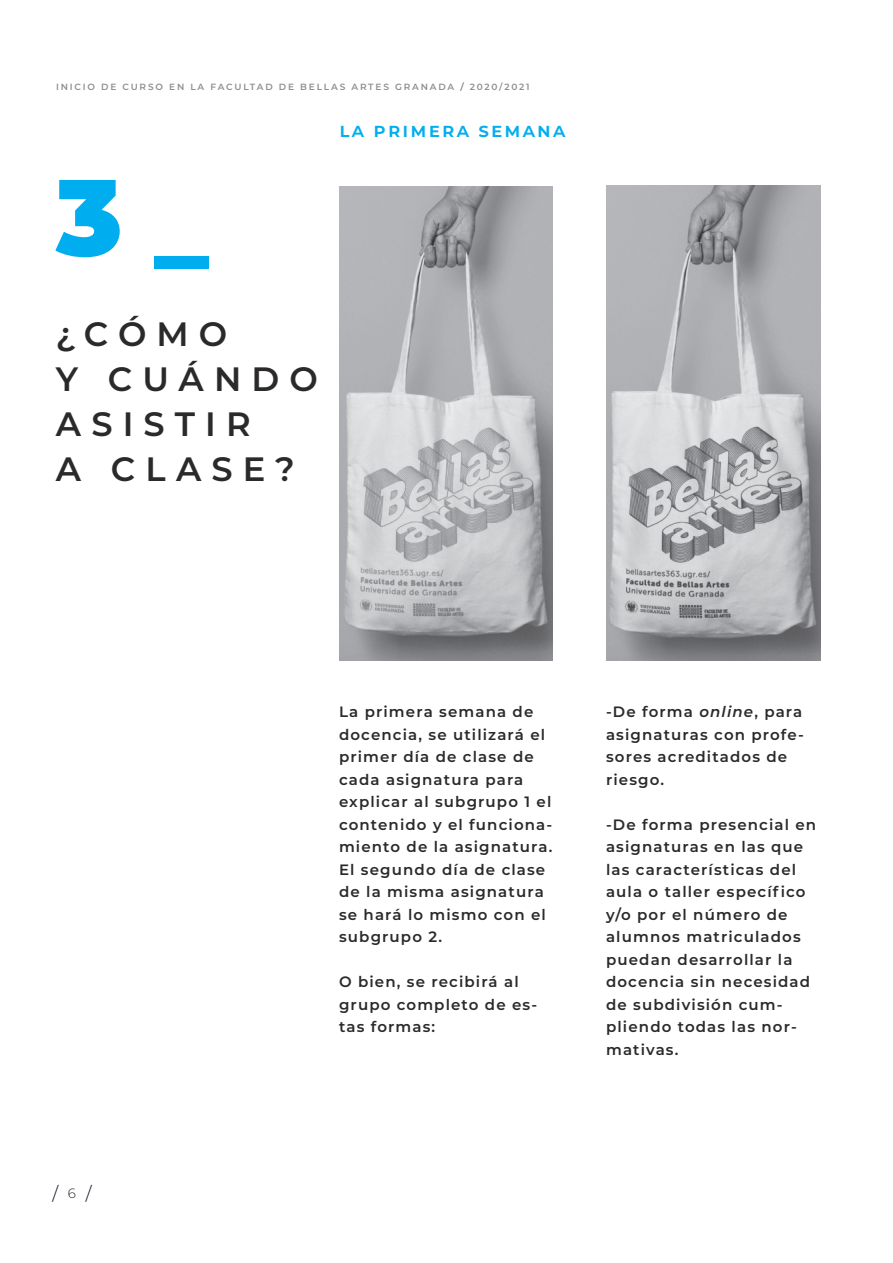
<style>
.page{position:relative;width:893px;height:1263px;background:#fff}
.page>*{position:absolute;margin:0;border:0;box-sizing:border-box;transform-origin:0 0}
.t1{font:900 108px "Montserrat";color:#00aeef}
.t2{font:600 33.75px/45px "Montserrat";letter-spacing:.3em;color:#2b292a}
.t3{font:600 19.5px "Montserrat";letter-spacing:.11em;color:#00aeef}
.t4{font:300 18px "Montserrat";color:#000019}
.t5{font:600 15px/22.5px "Montserrat";letter-spacing:.075em;color:#2b292a}
.t6{font:300 13.5px "Montserrat";color:#2b292a}
.t7{font:600 9px "Montserrat";letter-spacing:.2em;color:#2b292a}
.s1{color:#000019}
.s2{font-style:italic}
</style>
<div class="page">
<img style="left:339px;top:186px;width:214px;height:474px">
<img style="left:606px;top:185px;width:214px;height:475px">
<p class="t7" style="left:56px;top:81px;width:475px">INICIO DE CURSO EN LA FACULTAD DE BELLAS ARTES GRANADA <span class="s1">/</span> 2020/2021</p>
<h1 class="t1" style="left:56px;top:136px;width:154px">3 _</h1>
<h2 class="t2" style="left:56px;top:310px;width:263px">¿CÓMO<br>Y CUÁNDO<br>ASISTIR<br>A CLASE?</h2>
<h3 class="t3" style="left:339px;top:116px;width:227px">la primera semana</h3>
<p class="t4" style="left:52px;top:1181px;width:7px">/</p>
<p class="t4" style="left:86px;top:1181px;width:7px">/</p>
<p class="t6" style="left:68px;top:1184px;width:10px">6</p>
<p class="t5" style="left:339px;top:700px;width:215px">La primera semana de docencia, se utilizará el primer día de clase de cada asignatura para explicar al subgrupo 1 el contenido y el funciona&shy;miento de la asignatura.<br>El segundo día de clase de la misma asignatura se hará lo mismo con el subgrupo 2.</p>
<p class="t5" style="left:339px;top:970px;width:200px">O bien, se recibirá al grupo completo de es&shy;tas formas:</p>
<p class="t5" style="left:606px;top:700px;width:199px">-De forma <span class="s2">online</span>, para asignaturas con profe&shy;sores acreditados de riesgo.</p>
<p class="t5" style="left:606px;top:812px;width:212px">-De forma presencial en asignaturas en las que las características del aula o taller específico y/o por el número de alumnos matriculados puedan desarrollar la docencia sin necesidad de subdivisión cum&shy;pliendo todas las nor&shy;mativas.</p>
</div>
